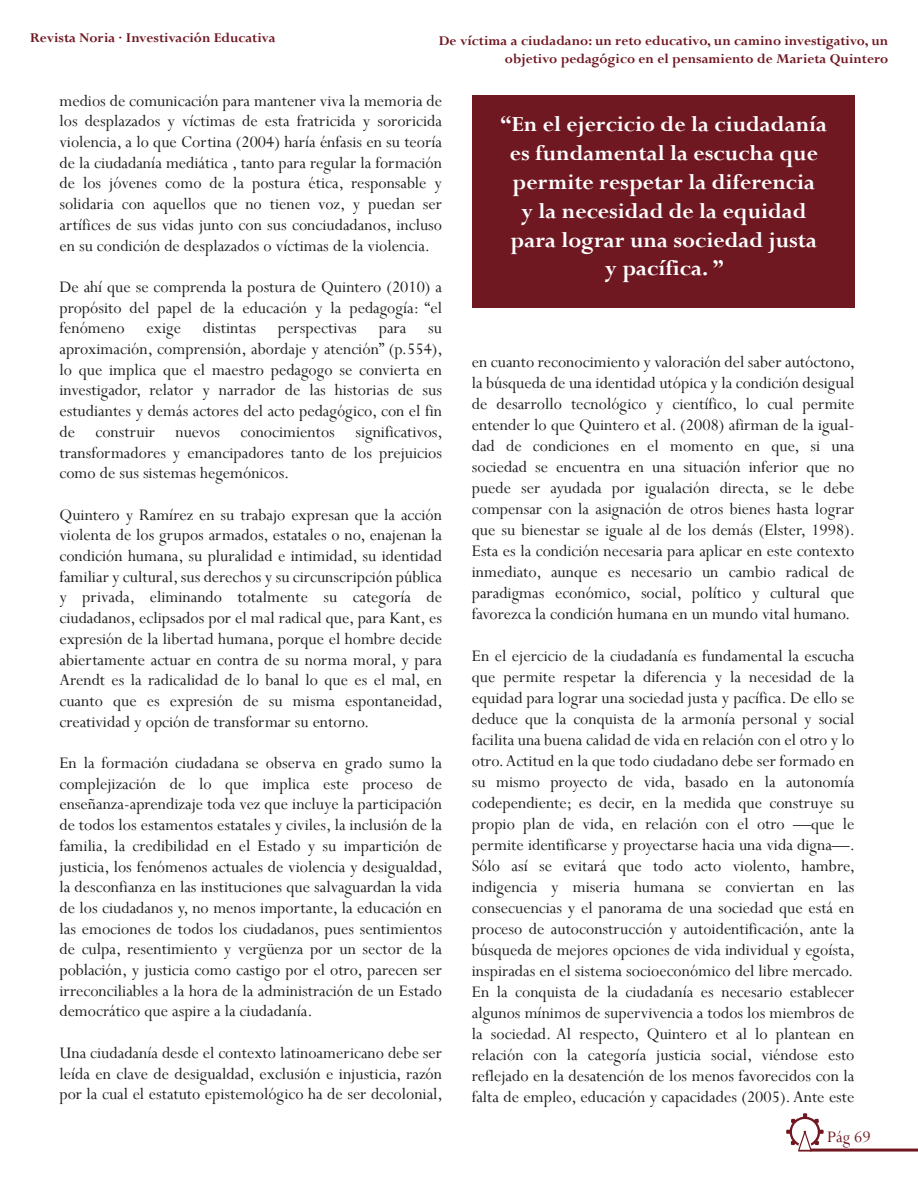
<style>
.page{position:relative;width:918px;height:1188px;background:#fff}
.page>*{position:absolute;margin:0;border:0;box-sizing:border-box;transform-origin:0 0}
.t1{font:700 24px/28.8px "Perpetua";color:#fff;text-align:center}
.t2{font:18px/20.7px "Perpetua";color:#1e1e1c;text-align:justify}
.t3{font:18px "Perpetua";color:#701822}
.t4{font:700 15px/18px "Perpetua";color:#701822;text-align:right}
</style>
<div class="page">
<svg style="left:786px;top:1113px;width:38px;height:39px"></svg>
<hr style="left:810px;top:1149px;width:108px;height:3px;background:#701822">
<div style="left:472px;top:95px;width:383px;height:213px;background:#701822"></div>
<p class="t4" style="left:30px;top:29px;width:247px">Revista Noria · Investivación Educativa</p>
<p class="t4" style="left:439px;top:31px;width:451px">De víctima a ciudadano: un reto educativo, un camino investigativo, un objetivo pedagógico en el pensamiento de Marieta Quintero</p>
<p class="t2" style="left:59px;top:90px;width:384px">medios de comunicación para mantener viva la memoria de los desplazados y víctimas de esta fratricida y sororicida violencia, a lo que Cortina (2004) haría énfasis en su teoría de la ciudadanía mediática , tanto para regular la formación de los jóvenes como de la postura ética, responsable y solidaria con aquellos que no tienen voz, y puedan ser artífices de sus vidas junto con sus conciudadanos, incluso en su condición de desplazados o víctimas de la violencia.</p>
<p class="t2" style="left:59px;top:276px;width:385px">De ahí que se comprenda la postura de Quintero (2010) a propósito del papel de la educación y la pedagogía: “el fenómeno exige distintas perspectivas para su aproximación, comprensión, abordaje y atención” (p.554), lo que implica que el maestro pedagogo se convierta en investigador, relator y narrador de las historias de sus estudiantes y demás actores del acto pedagógico, con el fin de construir nuevos conocimientos significativos, transformadores y emancipadores tanto de los prejuicios como de sus sistemas hegemónicos.</p>
<p class="t2" style="left:59px;top:504px;width:385px">Quintero y Ramírez en su trabajo expresan que la acción violenta de los grupos armados, estatales o no, enajenan la condición humana, su pluralidad e intimidad, su identidad familiar y cultural, sus derechos y su circunscripción pública y privada, eliminando totalmente su categoría de ciudadanos, eclipsados por el mal radical que, para Kant, es expresión de la libertad humana, porque el hombre decide abiertamente actuar en contra de su norma moral, y para Arendt es la radicalidad de lo banal lo que es el mal, en cuanto que es expresión de su misma espontaneidad, creatividad y opción de transformar su entorno.</p>
<p class="t2" style="left:59px;top:752px;width:385px">En la formación ciudadana se observa en grado sumo la complejización de lo que implica este proceso de enseñanza-aprendizaje toda vez que incluye la participación de todos los estamentos estatales y civiles, la inclusión de la familia, la credibilidad en el Estado y su impartición de justicia, los fenómenos actuales de violencia y desigualdad, la desconfianza en las instituciones que salvaguardan la vida de los ciudadanos y, no menos importante, la educación en las emociones de todos los ciudadanos, pues sentimientos de culpa, resentimiento y vergüenza por un sector de la población, y justicia como castigo por el otro, parecen ser irreconciliables a la hora de la administración de un Estado democrático que aspire a la ciudadanía.</p>
<p class="t2" style="left:59px;top:1042px;width:385px">Una ciudadanía desde el contexto latinoamericano debe ser leída en clave de desigualdad, exclusión e injusticia, razón por la cual el estatuto epistemológico ha de ser decolonial,</p>
<h1 class="t1" style="left:501px;top:110px;width:328px">“En el ejercicio de la ciudadanía es fundamental la escucha que permite respetar la diferencia<br>y la necesidad de la equidad para lograr una sociedad justa<br>y pacífica. ”</h1>
<p class="t2" style="left:472px;top:351px;width:385px">en cuanto reconocimiento y valoración del saber autóctono, la búsqueda de una identidad utópica y la condición desigual de desarrollo tecnológico y científico, lo cual permite entender lo que Quintero et al. (2008) afirman de la igual&shy;dad de condiciones en el momento en que, si una sociedad se encuentra en una situación inferior que no puede ser ayudada por igualación directa, se le debe compensar con la asignación de otros bienes hasta lograr que su bienestar se iguale al de los demás (Elster, 1998).<br>Esta es la condición necesaria para aplicar en este contexto inmediato, aunque es necesario un cambio radical de paradigmas económico, social, político y cultural que favorezca la condición humana en un mundo vital humano.</p>
<p class="t2" style="left:472px;top:645px;width:385px">En el ejercicio de la ciudadanía es fundamental la escucha que permite respetar la diferencia y la necesidad de la equidad para lograr una sociedad justa y pacífica. De ello se deduce que la conquista de la armonía personal y social facilita una buena calidad de vida en relación con el otro y lo otro. Actitud en la que todo ciudadano debe ser formado en su mismo proyecto de vida, basado en la autonomía codependiente; es decir, en la medida que construye su propio plan de vida, en relación con el otro —que le permite identificarse y proyectarse hacia una vida digna—.<br>Sólo así se evitará que todo acto violento, hambre, indigencia y miseria humana se conviertan en las consecuencias y el panorama de una sociedad que está en proceso de autoconstrucción y autoidentificación, ante la búsqueda de mejores opciones de vida individual y egoísta, inspiradas en el sistema socioeconómico del libre mercado.<br>En la conquista de la ciudadanía es necesario establecer algunos mínimos de supervivencia a todos los miembros de la sociedad. Al respecto, Quintero et al lo plantean en relación con la categoría justicia social, viéndose esto reflejado en la desatención de los menos favorecidos con la falta de empleo, educación y capacidades (2005). Ante este</p>
<p class="t3" style="left:827px;top:1126px;width:45px">Pág 69</p>
</div>
